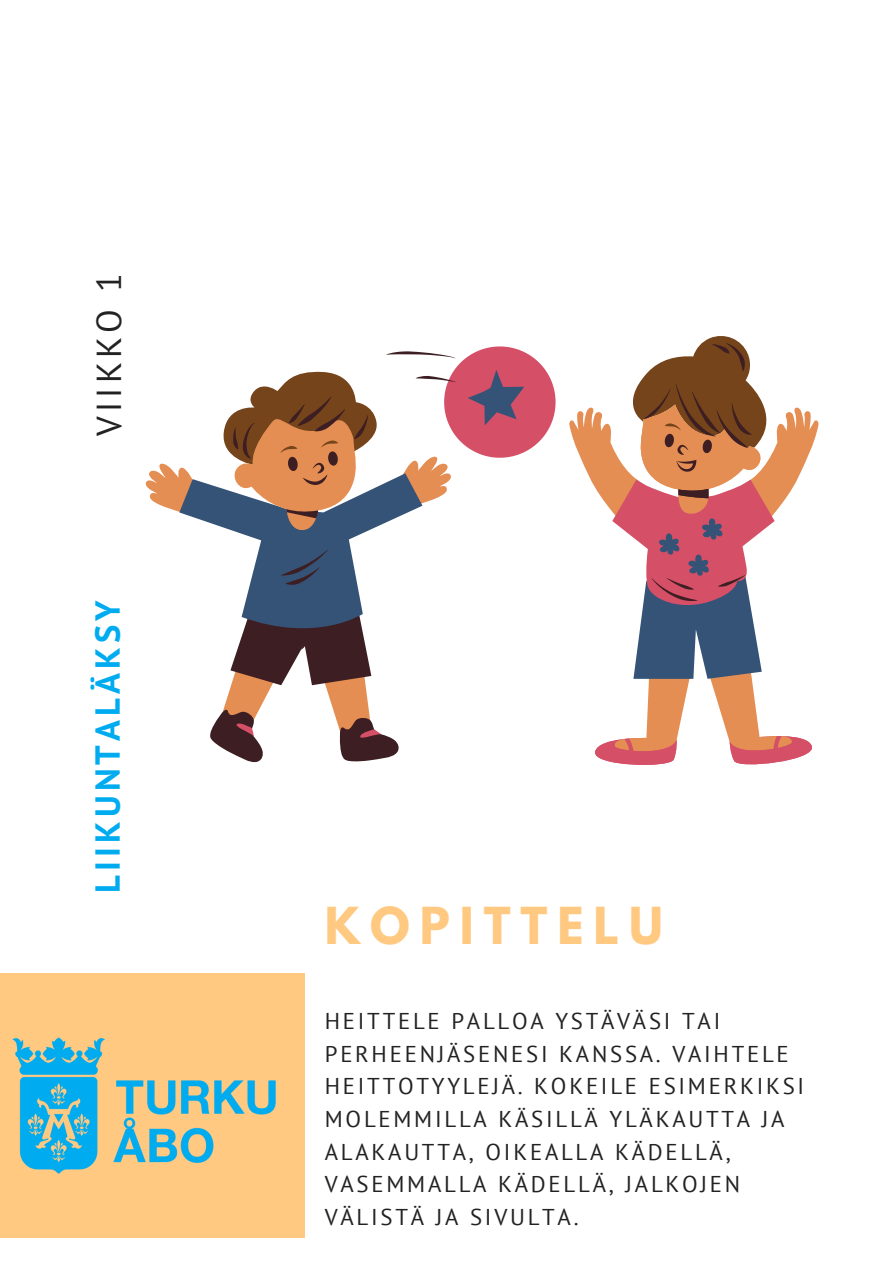
<style>
.page{position:relative;width:893px;height:1264px;background:#fff}
.page>*{position:absolute;margin:0;border:0;box-sizing:border-box;transform-origin:0 0}
.t1{font:700 45.15px "League Spartan";letter-spacing:.22em;color:#ffc982}
.t2{font:700 34.65px "PT Sans";letter-spacing:.12em;color:#00acef}
.t3{font:34.65px "PT Sans";letter-spacing:.12em;color:#222}
.t4{font:22.8px/32.5px "PT Sans";letter-spacing:.12em;color:#222}
</style>
<div class="page">
<div style="left:0;top:973px;width:305px;height:264px;background:#ffc982"></div>
<img style="left:12px;top:1037px;width:264px;height:137px">
<svg style="left:569px;top:336px;width:249px;height:429px"></svg>
<svg style="left:145px;top:346px;width:410px;height:417px"></svg>
<h2 class="t3" style="left:86px;top:435px;width:164px;rotate:-90deg">VIIKKO 1</h2>
<h2 class="t2" style="left:84px;top:892px;width:294px;rotate:-90deg">LIIKUNTALÄKSY</h2>
<h1 class="t1" style="left:325px;top:903px;width:339px">KOPITTELU</h1>
<p class="t4" style="left:325px;top:1004px;width:481px">HEITTELE PALLOA YSTÄVÄSI TAI<br>PERHEENJÄSENESI KANSSA. VAIHTELE<br>HEITTOTYYLEJÄ. KOKEILE ESIMERKIKSI<br>MOLEMMILLA KÄSILLÄ YLÄKAUTTA JA<br>ALAKAUTTA, OIKEALLA KÄDELLÄ,<br>VASEMMALLA KÄDELLÄ, JALKOJEN<br>VÄLISTÄ JA SIVULTA.</p>
</div>
